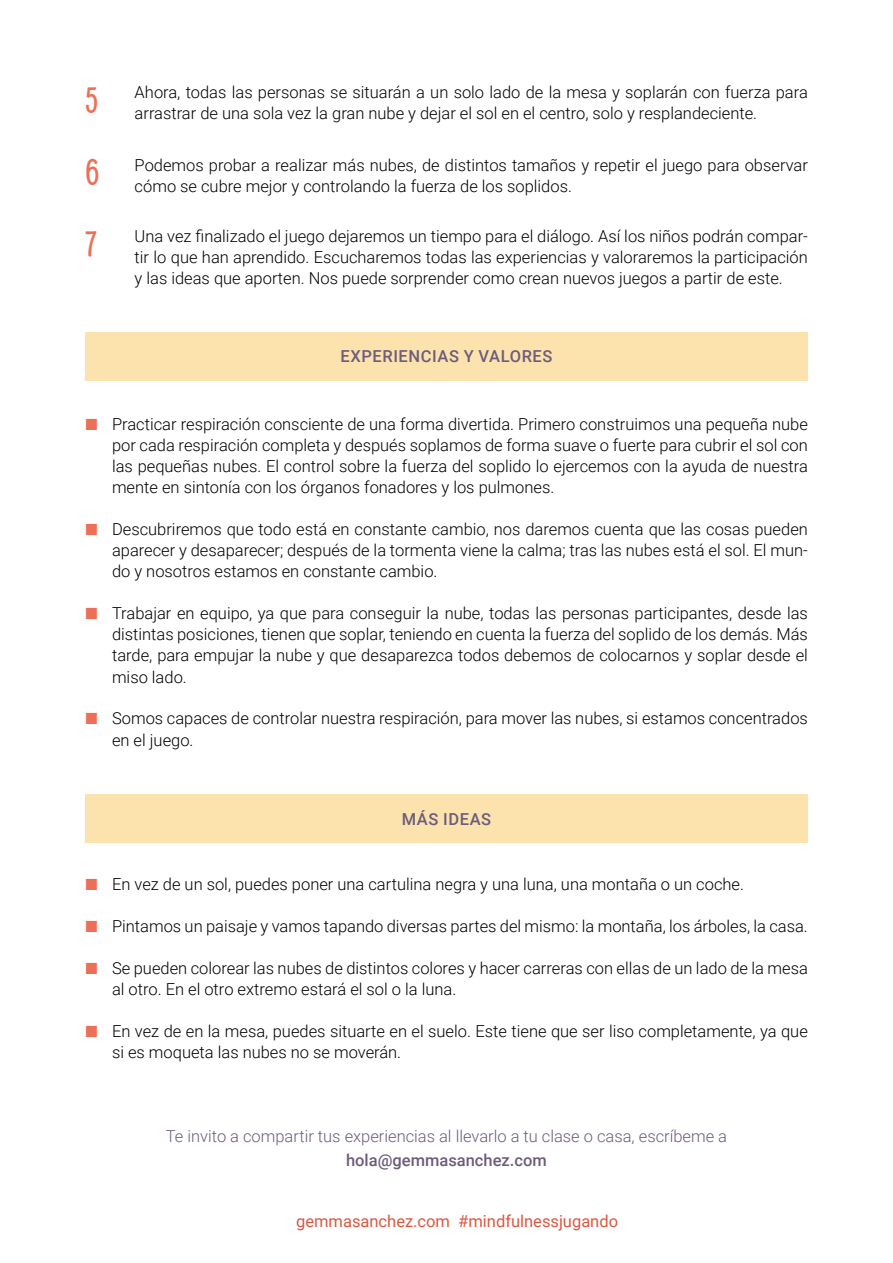
<style>
.page{position:relative;width:893px;height:1263px;background:#fff}
.page>*{position:absolute;margin:0;border:0;box-sizing:border-box;transform-origin:0 0}
.t1{font:36px/72.2px "Grand Hotel";color:#ed6f57;text-align:justify}
.t2{font:300 16.5px/21px "Roboto";color:#000}
.t3{font:300 16.5px "Roboto";color:#6d5c7c}
.t4{font:16.5px "Roboto";color:#d95842}
.t5{font:500 16.5px "Roboto";letter-spacing:.035em;color:#6d5c7c}
.t6{font:500 16.5px "Roboto";color:#6d5c7c}
.s1{font-family:"Work Sans";font-weight:400;color:#ed6f57}
</style>
<div class="page">
<div style="left:85px;top:332px;width:723px;height:48px;background:#fce3ad"></div>
<div style="left:85px;top:794px;width:723px;height:48px;background:#fce3ad"></div>
<h1 class="t1" style="left:85px;top:66px;width:16px">5<br>6<br>7</h1>
<p class="t2" style="left:135px;top:81px;width:675px">Ahora, todas las personas se situarán a un solo lado de la mesa y soplarán con fuerza para arrastrar de una sola vez la gran nube y dejar el sol en el centro, solo y resplandeciente.</p>
<p class="t2" style="left:135px;top:154px;width:675px">Podemos probar a realizar más nubes, de distintos tamaños y repetir el juego para observar cómo se cubre mejor y controlando la fuerza de los soplidos.</p>
<p class="t2" style="left:135px;top:225px;width:675px;text-align:justify">Una vez finalizado el juego dejaremos un tiempo para el diálogo. Así los niños podrán compar&shy;tir lo que han aprendido. Escucharemos todas las experiencias y valoraremos la participación y las ideas que aporten. Nos puede sorprender como crean nuevos juegos a partir de este.</p>
<p class="t5" style="left:341px;top:345px;width:213px">EXPERIENCIAS Y VALORES</p>
<p class="t2" style="left:112px;top:413px;width:697px;text-align:justify;text-indent:-27px"><span class="s1">ʷ</span> Practicar respiración consciente de una forma divertida. Primero construimos una pequeña nube por cada respiración completa y después soplamos de forma suave o fuerte para cubrir el sol con las pequeñas nubes. El control sobre la fuerza del soplido lo ejercemos con la ayuda de nuestra mente en sintonía con los órganos fonadores y los pulmones.</p>
<p class="t2" style="left:112px;top:518px;width:697px;text-align:justify;text-indent:-27px"><span class="s1">ʷ</span> Descubriremos que todo está en constante cambio, nos daremos cuenta que las cosas pueden aparecer y desaparecer; después de la tormenta viene la calma; tras las nubes está el sol. El mun&shy;do y nosotros estamos en constante cambio.</p>
<p class="t2" style="left:112px;top:602px;width:697px;text-align:justify;text-indent:-27px"><span class="s1">ʷ</span> Trabajar en equipo, ya que para conseguir la nube, todas las personas participantes, desde las distintas posiciones, tienen que soplar, teniendo en cuenta la fuerza del soplido de los demás. Más tarde, para empujar la nube y que desaparezca todos debemos de colocarnos y soplar desde el miso lado.</p>
<p class="t2" style="left:112px;top:707px;width:697px;text-indent:-27px"><span class="s1">ʷ</span> Somos capaces de controlar nuestra respiración, para mover las nubes, si estamos concentrados en el juego.</p>
<p class="t5" style="left:402px;top:807px;width:91px">MÁS IDEAS</p>
<p class="t2" style="left:85px;top:873px;width:660px"><span class="s1">ʷ</span> En vez de un sol, puedes poner una cartulina negra y una luna, una montaña o un coche.</p>
<p class="t2" style="left:85px;top:915px;width:724px"><span class="s1">ʷ</span> Pintamos un paisaje y vamos tapando diversas partes del mismo: la montaña, los árboles, la casa.</p>
<p class="t2" style="left:112px;top:957px;width:697px;text-indent:-27px"><span class="s1">ʷ</span> Se pueden colorear las nubes de distintos colores y hacer carreras con ellas de un lado de la mesa al otro. En el otro extremo estará el sol o la luna.</p>
<p class="t2" style="left:112px;top:1020px;width:697px;text-indent:-27px"><span class="s1">ʷ</span> En vez de en la mesa, puedes situarte en el suelo. Este tiene que ser liso completamente, ya que si es moqueta las nubes no se moverán.</p>
<p class="t3" style="left:166px;top:1124px;width:563px">Te invito a compartir tus experiencias al llevarlo a tu clase o casa, escríbeme a</p>
<p class="t6" style="left:346px;top:1148px;width:202px">hola@gemmasanchez.com</p>
<p class="t4" style="left:296px;top:1209px;width:323px">gemmasanchez.com #mindfulnessjugando</p>
</div>
